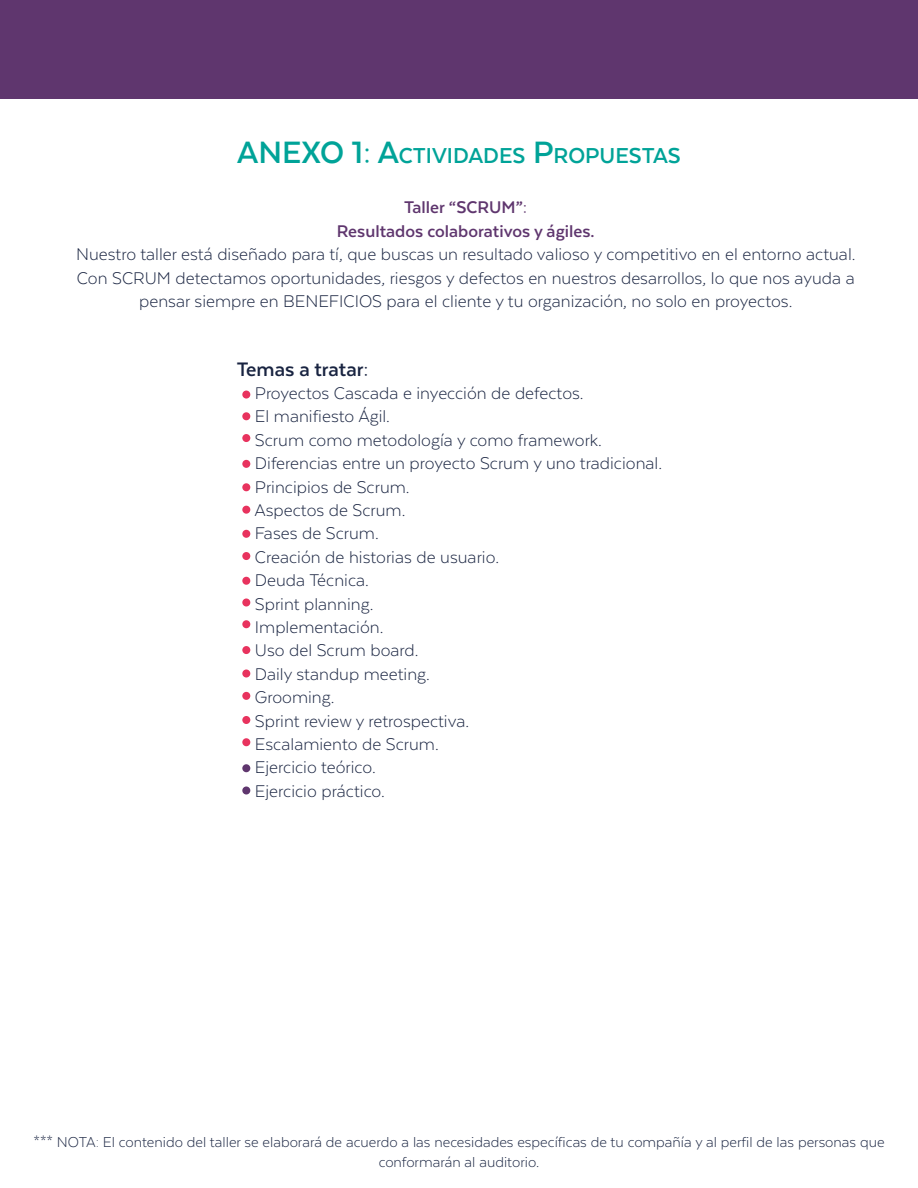
<style>
.page{position:relative;width:918px;height:1188px;background:#fff}
.page>*{position:absolute;margin:0;border:0;box-sizing:border-box;transform-origin:0 0}
.t1{font:700 24.9px "Texta";color:#00a398}
.t2{font:700 22.5px "Texta";color:#192441}
.t3{font:300 19.5px/23.4px "Texta";color:#192441;text-align:center}
.t4{font:700 19.5px/23.4px "Texta";color:#5f366e;text-align:center}
.t5{font:300 16.5px/19.8px "Texta";color:#192441;text-align:center}
.s1{font-size:35.55px}
</style>
<div class="page">
<div style="left:0;top:0;width:918px;height:98px;background:#5f366e"></div>
<div style="left:242px;top:391px;width:8px;height:8px;background:#e8335e;border-radius:50%"></div>
<div style="left:242px;top:412px;width:8px;height:8px;background:#e8335e;border-radius:50%"></div>
<div style="left:242px;top:434px;width:8px;height:8px;background:#e8335e;border-radius:50%"></div>
<div style="left:242px;top:483px;width:8px;height:8px;background:#e8335e;border-radius:50%"></div>
<div style="left:242px;top:506px;width:8px;height:8px;background:#e8335e;border-radius:50%"></div>
<div style="left:242px;top:460px;width:8px;height:8px;background:#e8335e;border-radius:50%"></div>
<div style="left:242px;top:552px;width:8px;height:8px;background:#e8335e;border-radius:50%"></div>
<div style="left:242px;top:530px;width:8px;height:8px;background:#e8335e;border-radius:50%"></div>
<div style="left:242px;top:577px;width:8px;height:8px;background:#e8335e;border-radius:50%"></div>
<div style="left:242px;top:598px;width:8px;height:8px;background:#e8335e;border-radius:50%"></div>
<div style="left:242px;top:620px;width:8px;height:8px;background:#e8335e;border-radius:50%"></div>
<div style="left:242px;top:669px;width:8px;height:9px;background:#e8335e;border-radius:50%"></div>
<div style="left:242px;top:692px;width:8px;height:8px;background:#e8335e;border-radius:50%"></div>
<div style="left:242px;top:646px;width:8px;height:8px;background:#e8335e;border-radius:50%"></div>
<div style="left:242px;top:738px;width:8px;height:8px;background:#e8335e;border-radius:50%"></div>
<div style="left:242px;top:716px;width:8px;height:8px;background:#e8335e;border-radius:50%"></div>
<div style="left:242px;top:787px;width:8px;height:8px;background:#5f366e;border-radius:50%"></div>
<div style="left:242px;top:764px;width:8px;height:8px;background:#5f366e;border-radius:50%"></div>
<p class="t1" style="left:237px;top:143px;width:445px"><span class="s1">ANEXO 1: A</span>CTIVIDADES <span class="s1">P</span>ROPUESTAS</p>
<p class="t4" style="left:337px;top:196px;width:259px">Taller “SCRUM”:<br>Resultados colaborativos y ágiles.</p>
<p class="t3" style="left:76px;top:242px;width:781px">Nuestro taller está diseñado para tí, que buscas un resultado valioso y competitivo en el entorno actual.<br>Con SCRUM detectamos oportunidades, riesgos y defectos en nuestros desarrollos, lo que nos ayuda a pensar siempre en BENEFICIOS para el cliente y tu organización, no solo en proyectos.</p>
<p class="t2" style="left:237px;top:357px;width:133px">Temas a tratar:</p>
<p class="t3" style="left:254px;top:381px;width:409px;text-align:left">Proyectos Cascada e inyección de defectos.<br>El manifiesto Ágil.<br>Scrum como metodología y como framework.<br>Diferencias entre un proyecto Scrum y uno tradicional.<br>Principios de Scrum.<br>Aspectos de Scrum.<br>Fases de Scrum.<br>Creación de historias de usuario.<br>Deuda Técnica.<br>Sprint planning.<br>Implementación.<br>Uso del Scrum board.<br>Daily standup meeting.<br>Grooming.<br>Sprint review y retrospectiva.<br>Escalamiento de Scrum.<br>Ejercicio teórico.<br>Ejercicio práctico.</p>
<p class="t5" style="left:34px;top:1132px;width:853px">*** NOTA: El contenido del taller se elaborará de acuerdo a las necesidades específicas de tu compañía y al perfil de las personas que conformarán al auditorio.</p>
</div>
